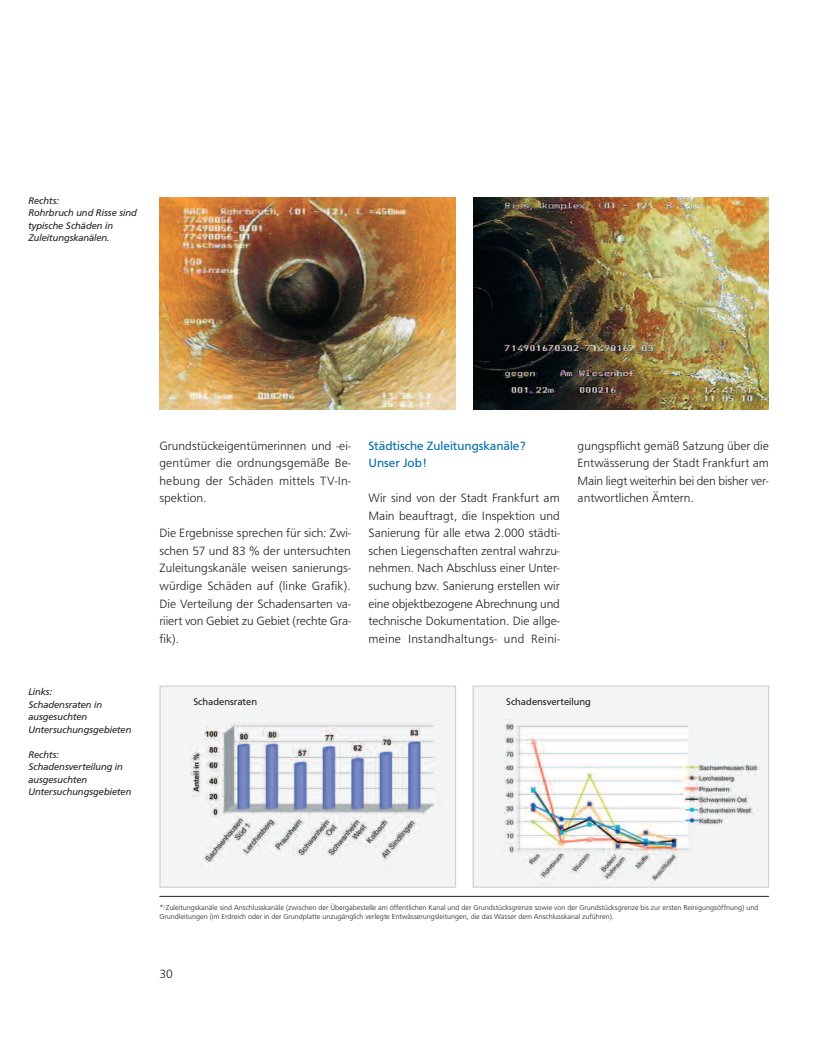
<style>
.page{position:relative;width:815px;height:1053px;background:#fff}
.page>*{position:absolute;margin:0;border:0;box-sizing:border-box;transform-origin:0 0}
.t1{font:300 12.5px/17.5px "Front Page";color:#231f20;text-align:justify}
.t2{font:12.5px/17.5px "Front Page";color:#006cac}
.t3{font:italic 10px/12.5px "Front Page";color:#231f20}
.t4{font:10px "Front Page";color:#231f20}
.t5{font:300 7.5px/9px "Front Page";color:#231f20}
</style>
<div class="page">
<img style="left:159px;top:197px;width:296px;height:213px">
<img style="left:473px;top:197px;width:296px;height:213px">
<img style="left:161px;top:687px;width:293px;height:198px">
<div style="left:159px;top:685px;width:297px;height:202px;border:1px solid #d1d2d4"></div>
<img style="left:474px;top:687px;width:293px;height:198px">
<div style="left:472px;top:685px;width:297px;height:202px;border:1px solid #d1d2d4"></div>
<hr style="left:159px;top:896px;width:610px;height:1px;background:#231f20">
<p class="t3" style="left:28px;top:195px;width:110px">Rechts:<br>Rohrbruch und Risse sind typische Schäden in<br>Zuleitungskanälen.</p>
<p class="t3" style="left:28px;top:686px;width:105px">Links:<br>Schadensraten in ausgesuchten<br>Untersuchungsgebieten</p>
<p class="t3" style="left:28px;top:749px;width:105px">Rechts:<br>Schadensverteilung in ausgesuchten<br>Untersuchungsgebieten</p>
<p class="t1" style="left:159px;top:438px;width:193px">Grundstückeigentümerinnen und -ei&shy;gentümer die ordnungsgemäße Be&shy;hebung der Schäden mittels TV-In&shy;spektion.</p>
<p class="t1" style="left:159px;top:525px;width:193px">Die Ergebnisse sprechen für sich: Zwi&shy;schen 57 und 83 % der untersuchten Zuleitungskanäle weisen sanierungs&shy;würdige Schäden auf (linke Grafik).<br>Die Verteilung der Schadensarten va&shy;riiert von Gebiet zu Gebiet (rechte Gra&shy;fik).</p>
<p class="t2" style="left:369px;top:438px;width:159px">Städtische Zuleitungskanäle?<br>Unser Job!</p>
<p class="t1" style="left:369px;top:490px;width:193px">Wir sind von der Stadt Frankfurt am Main beauftragt, die Inspektion und Sanierung für alle etwa 2.000 städti&shy;schen Liegenschaften zentral wahrzu&shy;nehmen. Nach Abschluss einer Unter&shy;suchung bzw. Sanierung erstellen wir eine objektbezogene Abrechnung und technische Dokumentation. Die allge&shy;meine Instandhaltungs- und Reini-</p>
<p class="t1" style="left:578px;top:438px;width:193px">gungspflicht gemäß Satzung über die Entwässerung der Stadt Frankfurt am Main liegt weiterhin bei den bisher ver&shy;antwortlichen Ämtern.</p>
<p class="t4" style="left:193px;top:697px;width:65px">Schadensraten</p>
<p class="t4" style="left:506px;top:697px;width:86px">Schadensverteilung</p>
<p class="t5" style="left:159px;top:903px;width:600px">*<sup>)</sup> Zuleitungskanäle sind Anschlusskanäle (zwischen der Übergabestelle am öffentlichen Kanal und der Grundstücksgrenze sowie von der Grundstücksgrenze bis zur ersten Reinigungsöffnung) und<br>Grundleitungen (im Erdreich oder in der Grundplatte unzugänglich verlegte Entwässerungsleitungen, die das Wasser dem Anschlusskanal zuführen).</p>
<p class="t1" style="left:159px;top:965px;width:15px">30</p>
</div>
